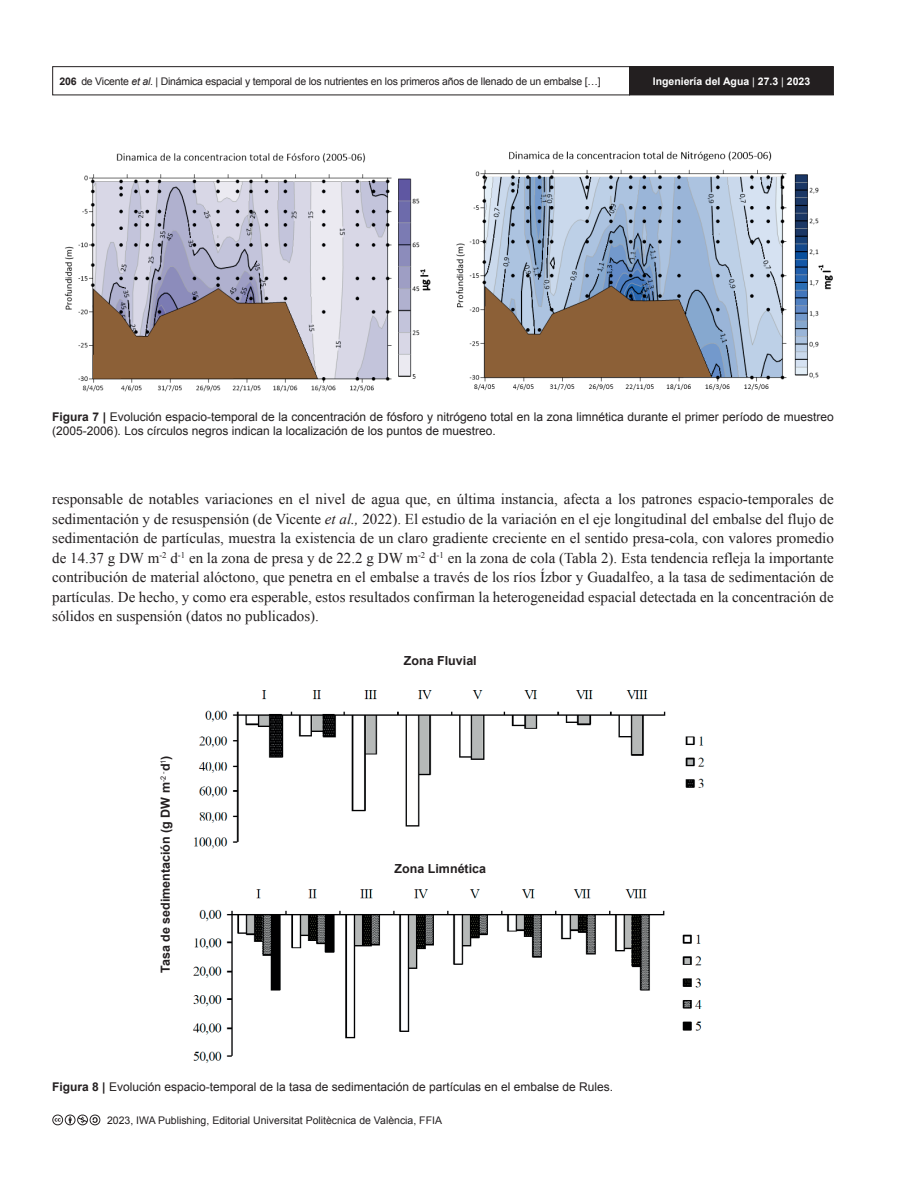
<style>
.page{position:relative;width:918px;height:1188px;background:#fff}
.page>*{position:absolute;margin:0;border:0;box-sizing:border-box;transform-origin:0 0}
.AI_TEXTO_esp{font:15px/19.5px "Times New Roman";color:#231f20;text-align:justify}
.t1{font:700 12.45px "Arial";color:#231f20}
.AI_PIE_DE_FIGURA{font:12px/14.4px "Arial";color:#231f20}
.t2{font:10.5px "Arial";letter-spacing:-.02em;color:#231f20}
.t3{font:10.5px "Arial";color:#231f20}
.t4{font:700 10.5px "Arial";color:#fff}
.s1{font-weight:700}
.s2{font-style:italic}
.s3{font-weight:400}
</style>
<div class="page">
<div style="left:52px;top:66px;width:578px;height:29px;border:1px solid #231f20"></div>
<div style="left:630px;top:67px;width:203px;height:28px;background:#231f20"></div>
<div style="left:629px;top:66px;width:205px;height:29px;border:1px solid #231f20"></div>
<svg style="left:52px;top:1115px;width:48px;height:10px"></svg>
<img style="left:64px;top:151px;width:769px;height:241px">
<img style="left:194px;top:690px;width:511px;height:159px">
<img style="left:193px;top:889px;width:509px;height:174px">
<div style="left:297px;top:1044px;width:287px;height:24px;background:#fff"></div>
<p class="t2" style="left:59px;top:74px;width:543px"><span class="s1">206</span> de Vicente <span class="s2">et al</span>. | Dinámica espacial y temporal de los nutrientes en los primeros años de llenado de un embalse […]</p>
<p class="t4" style="left:653px;top:74px;width:159px">Ingeniería del Agua <span class="s3">|</span> 27.3 <span class="s3">|</span> 2023</p>
<p class="AI_PIE_DE_FIGURA" style="left:52px;top:409px;width:783px"><span class="s1">Figura 7 |</span> Evolución espacio-temporal de la concentración de fósforo y nitrógeno total en la zona limnética durante el primer período de muestreo (2005-2006). Los círculos negros indican la localización de los puntos de muestreo.</p>
<p class="AI_TEXTO_esp" style="left:52px;top:489px;width:783px">responsable de notables variaciones en el nivel de agua que, en última instancia, afecta a los patrones espacio-temporales de sedimentación y de resuspensión (de Vicente <span class="s2">et al.,</span> 2022). El estudio de la variación en el eje longitudinal del embalse del flujo de sedimentación de partículas, muestra la existencia de un claro gradiente creciente en el sentido presa-cola, con valores promedio de 14.37 g DW m<sup>-2</sup> d<sup>-1</sup> en la zona de presa y de 22.2 g DW m<sup>-2</sup> d<sup>-1</sup> en la zona de cola (Tabla 2). Esta tendencia refleja la importante contribución de material alóctono, que penetra en el embalse a través de los ríos Ízbor y Guadalfeo, a la tasa de sedimentación de partículas. De hecho, y como era esperable, estos resultados confirman la heterogeneidad espacial detectada en la concentración de sólidos en suspensión (datos no publicados).</p>
<p class="t1" style="left:157px;top:973px;width:219px;rotate:-90deg">Tasa de sedimentación (g DW m<sup>-2</sup> <sup>-</sup>d<sup>1</sup>)</p>
<p class="t1" style="left:404px;top:652px;width:74px">Zona Fluvial</p>
<p class="t1" style="left:395px;top:861px;width:93px">Zona Limnética</p>
<p class="AI_PIE_DE_FIGURA" style="left:52px;top:1080px;width:562px"><span class="s1">Figura 8 |</span> Evolución espacio-temporal de la tasa de sedimentación de partículas en el embalse de Rules.</p>
<p class="t3" style="left:107px;top:1113px;width:336px">2023, IWA Publishing, Editorial Universitat Politècnica de València, FFIA</p>
</div>
